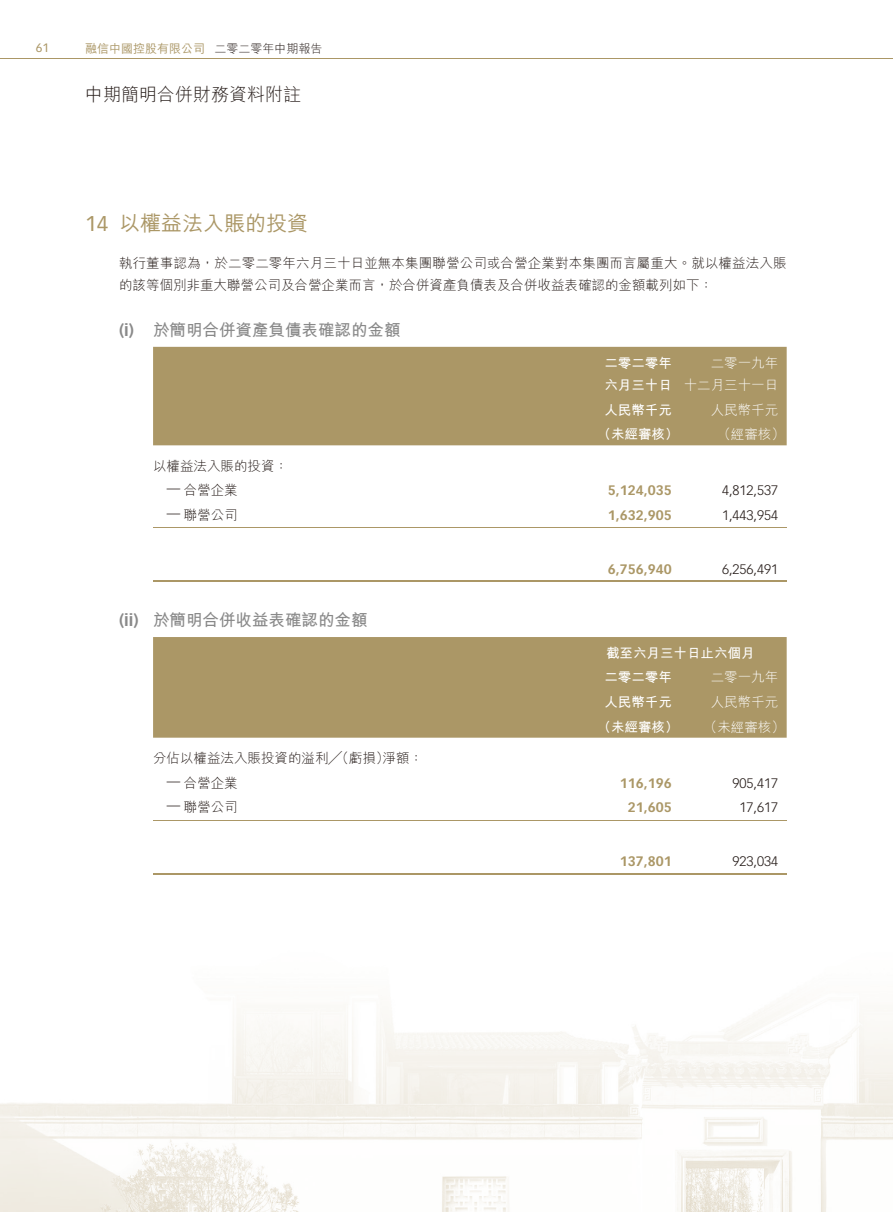
<style>
.page{position:relative;width:893px;height:1212px;background:#fff}
.page>*{position:absolute;margin:0;border:0;box-sizing:border-box;transform-origin:0 0}
.t1{font:21px "M Hei HK Medium E Ten B5 H";color:#ab9766}
.t2{font:18px "M Hei HK Light E Ten B5 H";color:#231916}
.t3{font:16.5px "M Hei HK Bold E Ten B5 H";color:#898989}
.t4{font:13.5px/22.5px "M Hei HK Light E Ten B5 H";color:#231916}
.t5{font:13.5px/22.5px "M Hei HK Bold E Ten B5 H";color:#fff}
.t6{font:700 13.5px "Vectora LT Std";color:#ab9766}
.t7{font:300 13.5px "Vectora LT Std";color:#231916}
.t8{font:13.5px/22.5px "M Hei HK Light E Ten B5 H";color:#fff;text-align:right}
.t9{font:12px "M Hei HK Medium E Ten B5 H";color:#ab9766}
.t10{font:12px "Vectora LT Std";color:#ab9766}
.s1{font-family:"M Hei HK Light E Ten B5 H";color:#231916}
.s2{font-family:"Vectora LT Std"}
.s3{font-family:"Vectora LT Std";font-weight:700}
.s4{font-family:"Vectora LT Std";font-weight:300}
</style>
<div class="page">
<img style="left:0;top:1010px;width:893px;height:202px">
<hr style="left:0;top:58px;width:893px;height:1px;background:#ab9766">
<div style="left:153px;top:347px;width:634px;height:98px;background:#ab9766"></div>
<hr style="left:153px;top:527px;width:421px;height:1px;background:#ab9766">
<hr style="left:574px;top:527px;width:106px;height:1px;background:#ab9766">
<hr style="left:680px;top:527px;width:107px;height:1px;background:#ab9766">
<hr style="left:153px;top:580px;width:421px;height:2px;background:#ab9766">
<hr style="left:574px;top:580px;width:106px;height:2px;background:#ab9766">
<hr style="left:680px;top:580px;width:107px;height:2px;background:#ab9766">
<div style="left:153px;top:637px;width:634px;height:101px;background:#ab9766"></div>
<hr style="left:153px;top:820px;width:421px;height:1px;background:#ab9766">
<hr style="left:574px;top:820px;width:106px;height:1px;background:#ab9766">
<hr style="left:680px;top:820px;width:107px;height:1px;background:#ab9766">
<hr style="left:153px;top:873px;width:421px;height:1px;background:#ab9766">
<hr style="left:574px;top:873px;width:106px;height:1px;background:#ab9766">
<hr style="left:680px;top:873px;width:107px;height:1px;background:#ab9766">
<p class="t10" style="left:36px;top:42px;width:15px">61</p>
<p class="t9" style="left:85px;top:44px;width:239px">融信中國控股有限公司 <span class="s1">二零二零年中期報告</span></p>
<h2 class="t2" style="left:85px;top:88px;width:218px">中期簡明合併財務資料附註</h2>
<h1 class="t1" style="left:85px;top:216px;width:225px"><span class="s2">14</span> 以權益法入賬的投資</h1>
<p class="t4" style="left:119px;top:253px;width:669px">執行董事認為，於二零二零年六月三十日並無本集團聯營公司或合營企業對本集團而言屬重大。就以權益法入賬的該等個別非重大聯營公司及合營企業而言，於合併資產負債表及合併收益表確認的金額載列如下：</p>
<p class="t3" style="left:119px;top:324px;width:283px"><span class="s3">(i)</span> 於簡明合併資產負債表確認的金額</p>
<p class="t5" style="left:604px;top:353px;width:69px">二零二零年六月三十日</p>
<p class="t8" style="left:684px;top:353px;width:96px">二零一九年<br>十二月三十一日</p>
<p class="t5" style="left:604px;top:400px;width:69px">人民幣千元</p>
<p class="t8" style="left:711px;top:400px;width:69px">人民幣千元</p>
<p class="t5" style="left:598px;top:425px;width:82px">（未經審核）</p>
<p class="t8" style="left:717px;top:425px;width:69px">（經審核）</p>
<p class="t4" style="left:153px;top:456px;width:136px">以權益法入賬的投資：</p>
<p class="t4" style="left:167px;top:481px;width:73px"><sup>—</sup> 合營企業</p>
<p class="t6" style="left:608px;top:484px;width:65px">5,124,035</p>
<p class="t7" style="left:722px;top:484px;width:58px">4,812,537</p>
<p class="t4" style="left:167px;top:505px;width:73px"><span class="s4">—</span> 聯營公司</p>
<p class="t6" style="left:608px;top:509px;width:65px">1,632,905</p>
<p class="t7" style="left:722px;top:509px;width:58px">1,443,954</p>
<p class="t3" style="left:119px;top:614px;width:250px"><span class="s3">(ii)</span> 於簡明合併收益表確認的金額</p>
<p class="t6" style="left:608px;top:562px;width:65px">6,756,940</p>
<p class="t7" style="left:722px;top:562px;width:58px">6,256,491</p>
<p class="t5" style="left:604px;top:642px;width:152px;line-height:24.6px">截至六月三十日止六個月二零二零年</p>
<p class="t8" style="left:711px;top:668px;width:69px">二零一九年</p>
<p class="t5" style="left:604px;top:692px;width:69px">人民幣千元</p>
<p class="t8" style="left:711px;top:692px;width:69px">人民幣千元</p>
<p class="t5" style="left:598px;top:717px;width:82px">（未經審核）</p>
<p class="t8" style="left:704px;top:717px;width:82px">（未經審核）</p>
<p class="t4" style="left:153px;top:748px;width:271px">分佔以權益法入賬投資的溢利╱（虧損）淨額：</p>
<p class="t4" style="left:167px;top:773px;width:73px"><sup>—</sup> 合營企業</p>
<p class="t6" style="left:620px;top:776px;width:53px">116,196</p>
<p class="t7" style="left:732px;top:776px;width:47px">905,417</p>
<p class="t4" style="left:167px;top:798px;width:73px"><sup>—</sup> 聯營公司</p>
<p class="t6" style="left:628px;top:801px;width:45px">21,605</p>
<p class="t7" style="left:740px;top:801px;width:40px">17,617</p>
<p class="t6" style="left:620px;top:855px;width:53px">137,801</p>
<p class="t7" style="left:732px;top:855px;width:47px">923,034</p>
</div>
